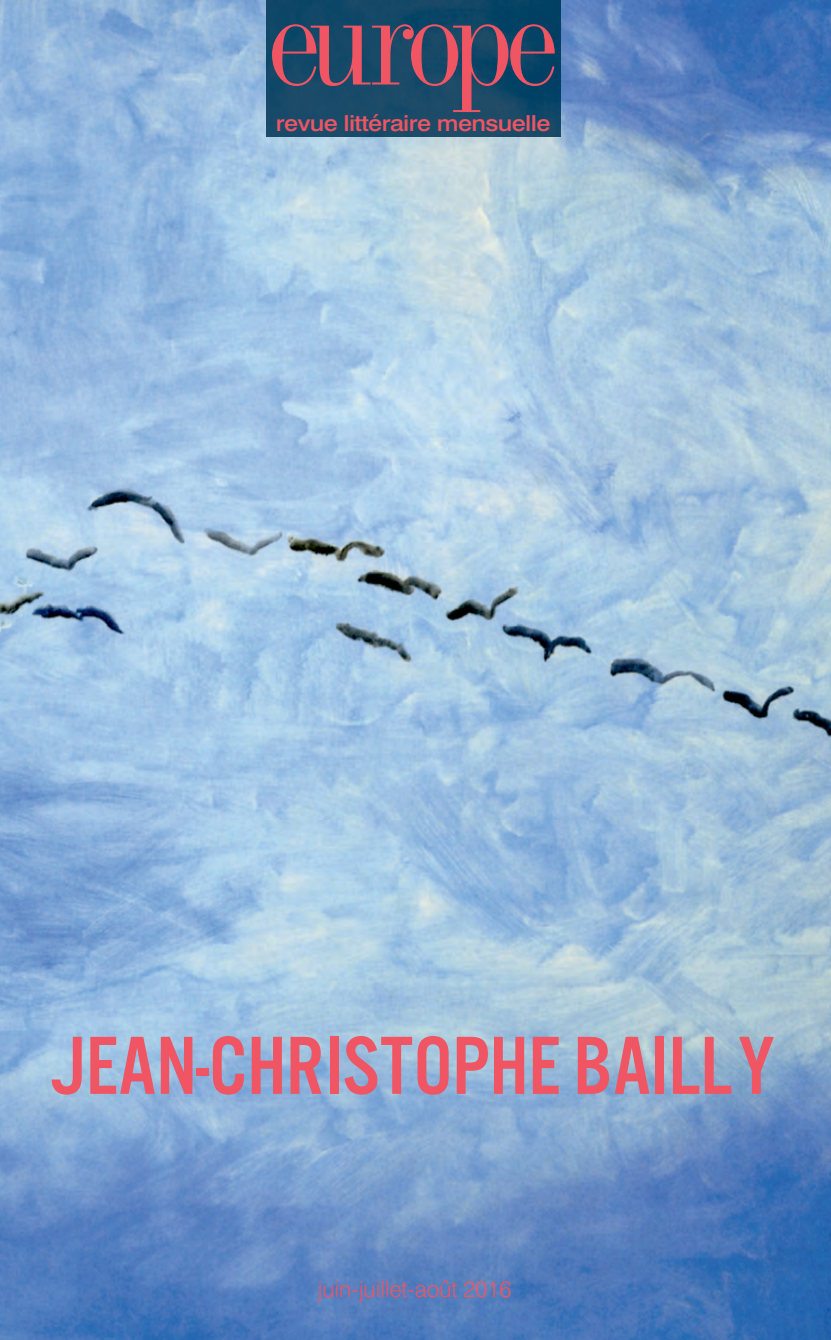
<style>
.page{position:relative;width:831px;height:1340px;background:#fff}
.page>*{position:absolute;margin:0;border:0;box-sizing:border-box;transform-origin:0 0}
.t1{font:125.1px "Industrial 736 BT";letter-spacing:-.075em;color:#ef5562}
.t2{font:85.5px "U.S.101";color:#ef5562}
.t3{font:300 22.5px "Swiss 721 BT";color:#ef5562}
.t4{font:500 22.05px "Swiss 721 BT";letter-spacing:-.025em;color:#ef5562;scale:1.14 1}
</style>
<div class="page">
<img style="left:0;top:0;width:831px;height:1339px">
<img style="left:266px;top:0;width:294px;height:136px">
<h1 class="t1" style="left:267px;top:-32px;width:293px">europe</h1>
<p class="t4" style="left:276px;top:110px;width:242px">revue littéraire mensuelle</p>
<h2 class="t2" style="left:47px;top:1014px;width:729px">JEAN-CHRISTOPHE BAILLY</h2>
<p class="t3" style="left:317px;top:1275px;width:195px">juin-juillet-août 2016</p>
</div>
